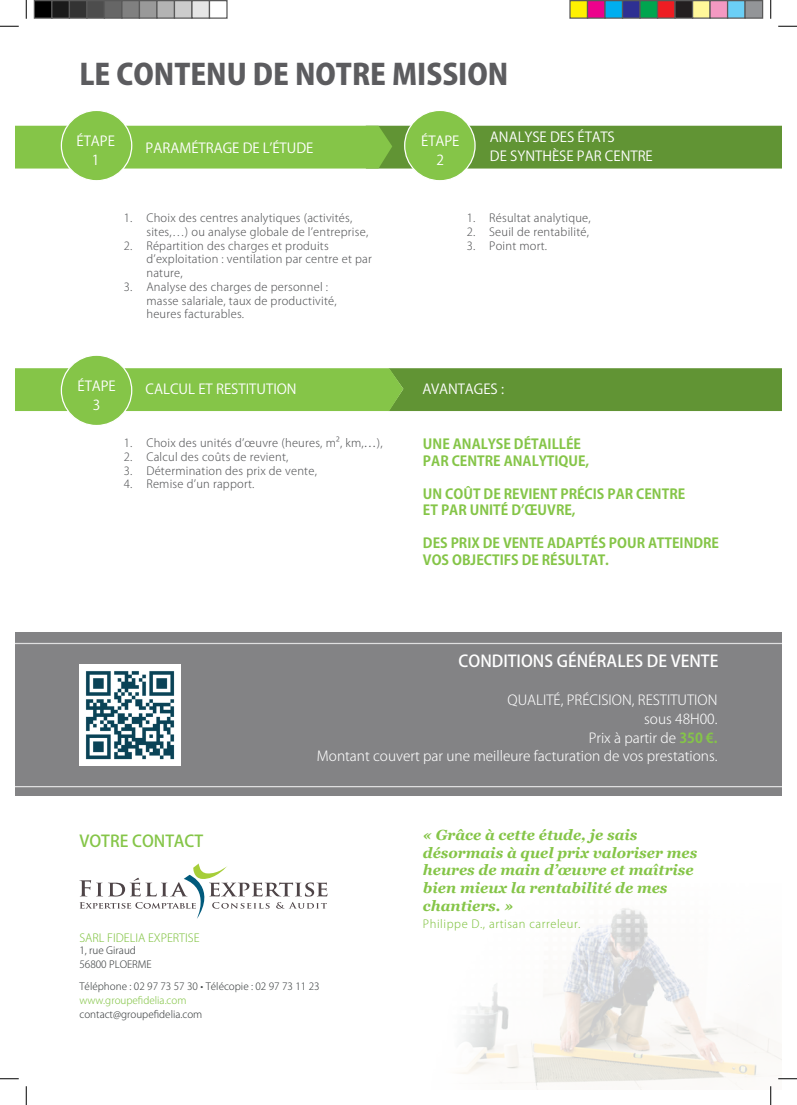
<style>
.page{position:relative;width:797px;height:1105px;background:#fff}
.page>*{position:absolute;margin:0;border:0;box-sizing:border-box;transform-origin:0 0}
.t1{font:800 28.75px "Koz Go Pr 6 N";color:#5c5c5f}
.t2{font:500 16.25px "Koz Go Pr 6 N";color:#fff}
.t3{font:500 16.25px "Koz Go Pr 6 N";color:#85c548}
.t4{font:italic 700 14.75px/17.6px "Georgia";color:#85c548}
.t5{font:700 13.75px/16.5px "Koz Go Pr 6 N";color:#85c548}
.t6{font:300 13.75px/18.8px "Koz Go Pr 6 N";color:#fff;text-align:right}
.t7{font:13.75px/18.8px "Koz Go Pr 6 N";color:#fff;text-align:center}
.t8{font:300 11.25px/13.8px "Koz Go Pr 6 N";letter-spacing:.02em;color:#57585a}
.t9{font:300 11.25px "Koz Go Pr 6 N";letter-spacing:.05em;color:#85c548}
.t10{font:300 11.25px "Koz Go Pr 6 N";color:#85c548}
.t11{font:300 10px/13.8px "Koz Go Pr 6 N";color:#3d4142}
.t12{font:300 10px "Koz Go Pr 6 N";color:#85c548}
.s1{font-weight:400}
.s2{font-weight:700;color:#85c548}
</style>
<div class="page">
<img style="left:459px;top:908px;width:322px;height:181px">
<svg style="left:16px;top:126px;width:765px;height:43px;background:#74ac3f"></svg>
<svg style="left:16px;top:368px;width:765px;height:43px;background:#72aa3e"></svg>
<div style="left:61px;top:110px;width:71px;height:71px;background:#85c548;border-radius:50%"></div>
<div style="left:61px;top:110px;width:71px;height:71px;border:1px solid #fff;border-radius:50%"></div>
<div style="left:404px;top:110px;width:71px;height:71px;background:#85c548;border-radius:50%"></div>
<div style="left:404px;top:110px;width:71px;height:71px;border:1px solid #fff;border-radius:50%"></div>
<div style="left:61px;top:355px;width:71px;height:70px;background:#85c548;border-radius:50%"></div>
<div style="left:61px;top:355px;width:71px;height:71px;border:1px solid #fff;border-radius:50%"></div>
<div style="left:16px;top:632px;width:765px;height:163px;background:#838385"></div>
<hr style="left:16px;top:786px;width:765px;height:1px;background:#fff">
<hr style="left:16px;top:643px;width:765px;height:1px;background:#fff">
<svg style="left:79px;top:863px;width:248px;height:56px"></svg>
<img style="left:79px;top:664px;width:102px;height:102px">
<svg style="left:0;top:25px;width:19px;height:2px"></svg>
<svg style="left:778px;top:25px;width:19px;height:2px"></svg>
<svg style="left:0;top:1078px;width:19px;height:1px"></svg>
<svg style="left:778px;top:1078px;width:19px;height:1px"></svg>
<svg style="left:25px;top:0;width:2px;height:19px"></svg>
<svg style="left:25px;top:1086px;width:2px;height:19px"></svg>
<svg style="left:770px;top:0;width:1px;height:19px"></svg>
<svg style="left:770px;top:1086px;width:1px;height:19px"></svg>
<div style="left:34px;top:1px;width:18px;height:17px;background:#000"></div>
<div style="left:34px;top:0;width:18px;height:19px;border:1px solid #595959"></div>
<div style="left:52px;top:1px;width:17px;height:17px;background:#1a1a1a"></div>
<div style="left:51px;top:0;width:19px;height:19px;border:1px solid #595959"></div>
<div style="left:69px;top:1px;width:18px;height:17px;background:#333"></div>
<div style="left:69px;top:0;width:19px;height:19px;border:1px solid #595959"></div>
<div style="left:87px;top:1px;width:17px;height:17px;background:#4d4d4d"></div>
<div style="left:86px;top:0;width:19px;height:19px;border:1px solid #595959"></div>
<div style="left:104px;top:1px;width:18px;height:17px;background:#666"></div>
<div style="left:104px;top:0;width:18px;height:19px;border:1px solid #595959"></div>
<div style="left:122px;top:1px;width:17px;height:17px;background:#808080"></div>
<div style="left:121px;top:0;width:19px;height:19px;border:1px solid #595959"></div>
<div style="left:139px;top:1px;width:18px;height:17px;background:#999"></div>
<div style="left:139px;top:0;width:19px;height:19px;border:1px solid #595959"></div>
<div style="left:157px;top:1px;width:17px;height:17px;background:#b3b3b3"></div>
<div style="left:156px;top:0;width:19px;height:19px;border:1px solid #595959"></div>
<div style="left:174px;top:1px;width:18px;height:17px;background:#ccc"></div>
<div style="left:174px;top:0;width:18px;height:19px;border:1px solid #595959"></div>
<div style="left:192px;top:1px;width:17px;height:17px;background:#e6e6e6"></div>
<div style="left:191px;top:0;width:19px;height:19px;border:1px solid #595959"></div>
<div style="left:209px;top:0;width:19px;height:19px;border:1px solid #595959"></div>
<div style="left:570px;top:1px;width:17px;height:17px;background:#fff101"></div>
<div style="left:569px;top:0;width:19px;height:19px;border:1px solid #595959"></div>
<div style="left:587px;top:1px;width:18px;height:17px;background:#ed028c"></div>
<div style="left:587px;top:0;width:18px;height:19px;border:1px solid #595959"></div>
<div style="left:605px;top:1px;width:17px;height:17px;background:#00aeef"></div>
<div style="left:604px;top:0;width:19px;height:19px;border:1px solid #595959"></div>
<div style="left:622px;top:1px;width:18px;height:17px;background:#2e3092"></div>
<div style="left:622px;top:0;width:18px;height:19px;border:1px solid #595959"></div>
<div style="left:640px;top:1px;width:17px;height:17px;background:#00a54f"></div>
<div style="left:639px;top:0;width:19px;height:19px;border:1px solid #595959"></div>
<div style="left:657px;top:1px;width:18px;height:17px;background:#ee1d23"></div>
<div style="left:657px;top:0;width:18px;height:19px;border:1px solid #595959"></div>
<div style="left:675px;top:1px;width:17px;height:17px;background:#231f20"></div>
<div style="left:674px;top:0;width:19px;height:19px;border:1px solid #595959"></div>
<div style="left:692px;top:1px;width:18px;height:17px;background:#fff79a"></div>
<div style="left:692px;top:0;width:18px;height:19px;border:1px solid #595959"></div>
<div style="left:710px;top:1px;width:17px;height:17px;background:#f499c2"></div>
<div style="left:709px;top:0;width:19px;height:19px;border:1px solid #595959"></div>
<div style="left:727px;top:1px;width:18px;height:17px;background:#6bcff6"></div>
<div style="left:727px;top:0;width:18px;height:19px;border:1px solid #595959"></div>
<div style="left:745px;top:1px;width:17px;height:17px;background:#939598"></div>
<div style="left:744px;top:0;width:19px;height:19px;border:1px solid #595959"></div>
<h1 class="t1" style="left:79px;top:58px;width:430px">LE CONTENU DE NOTRE MISSION</h1>
<p class="t7" style="left:77px;top:132px;width:40px">ÉTAPE<br>1</p>
<p class="t7" style="left:146px;top:139px;width:169px">PARAMÉTRAGE DE L’ÉTUDE</p>
<p class="t7" style="left:490px;top:128px;width:164px;text-align:left">ANALYSE DES ÉTATS<br>DE SYNTHÈSE PAR CENTRE</p>
<p class="t7" style="left:421px;top:132px;width:40px">ÉTAPE<br>2</p>
<p class="t8" style="left:146px;top:211px;width:223px;text-indent:-22px">1. Choix des centres analytiques (activités, sites,…) ou analyse globale de l’entreprise,</p>
<p class="t8" style="left:146px;top:239px;width:227px;text-indent:-22px">2. Répartition des charges et produits d’exploitation : ventilation par centre et par nature,</p>
<p class="t8" style="left:146px;top:280px;width:192px;text-indent:-22px">3. Analyse des charges de personnel : masse salariale, taux de productivité, heures facturables.</p>
<p class="t8" style="left:466px;top:211px;width:125px">1. Résultat analytique,</p>
<p class="t8" style="left:466px;top:225px;width:124px">2. Seuil de rentabilité,</p>
<p class="t8" style="left:466px;top:239px;width:82px">3. Point mort.</p>
<p class="t7" style="left:77px;top:377px;width:40px">ÉTAPE<br>3</p>
<p class="t7" style="left:146px;top:380px;width:153px">CALCUL ET RESTITUTION</p>
<p class="t7" style="left:422px;top:380px;width:83px">AVANTAGES :</p>
<p class="t8" style="left:124px;top:436px;width:260px">1. Choix des unités d’œuvre (heures, m², km,<span class="s1">…</span>),</p>
<p class="t8" style="left:124px;top:450px;width:166px">2. Calcul des coûts de revient,</p>
<p class="t8" style="left:124px;top:464px;width:194px">3. Détermination des prix de vente,</p>
<p class="t8" style="left:124px;top:478px;width:132px">4. Remise d’un rapport.</p>
<p class="t5" style="left:423px;top:436px;width:168px">UNE ANALYSE DÉTAILLÉE<br>PAR CENTRE ANALYTIQUE,</p>
<p class="t5" style="left:423px;top:486px;width:264px">UN COÛT DE REVIENT PRÉCIS PAR CENTRE<br>ET PAR UNITÉ D’ŒUVRE,</p>
<p class="t5" style="left:423px;top:535px;width:298px">DES PRIX DE VENTE ADAPTÉS POUR ATTEINDRE<br>VOS OBJECTIFS DE RÉSULTAT.</p>
<h2 class="t2" style="left:458px;top:651px;width:261px">CONDITIONS GÉNÉRALES DE VENTE</h2>
<p class="t6" style="left:317px;top:691px;width:402px">QUALITÉ, PRÉCISION, RESTITUTION<br>sous 48H00.<br>Prix à partir de <span class="s2">350 €.<br></span>Montant couvert par une meilleure facturation de vos prestations.</p>
<h2 class="t3" style="left:79px;top:831px;width:125px">VOTRE CONTACT</h2>
<p class="t10" style="left:79px;top:931px;width:122px">SARL FIDELIA EXPERTISE</p>
<p class="t11" style="left:79px;top:944px;width:74px">1, rue Giraud<br>56800 PLOERME</p>
<p class="t11" style="left:79px;top:980px;width:242px">Téléphone : 02 97 73 57 30 • Télécopie : 02 97 73 11 23</p>
<p class="t12" style="left:79px;top:995px;width:109px">www.groupefidelia.com</p>
<p class="t11" style="left:79px;top:1008px;width:124px">contact@groupefidelia.com</p>
<h3 class="t4" style="left:423px;top:825px;width:276px">« Grâce à cette étude, je sais désormais à quel prix valoriser mes heures de main d’œuvre et maîtrise bien mieux la rentabilité de mes chantiers. »</h3>
<p class="t9" style="left:423px;top:917px;width:159px">Philippe D., artisan carreleur.</p>
</div>
